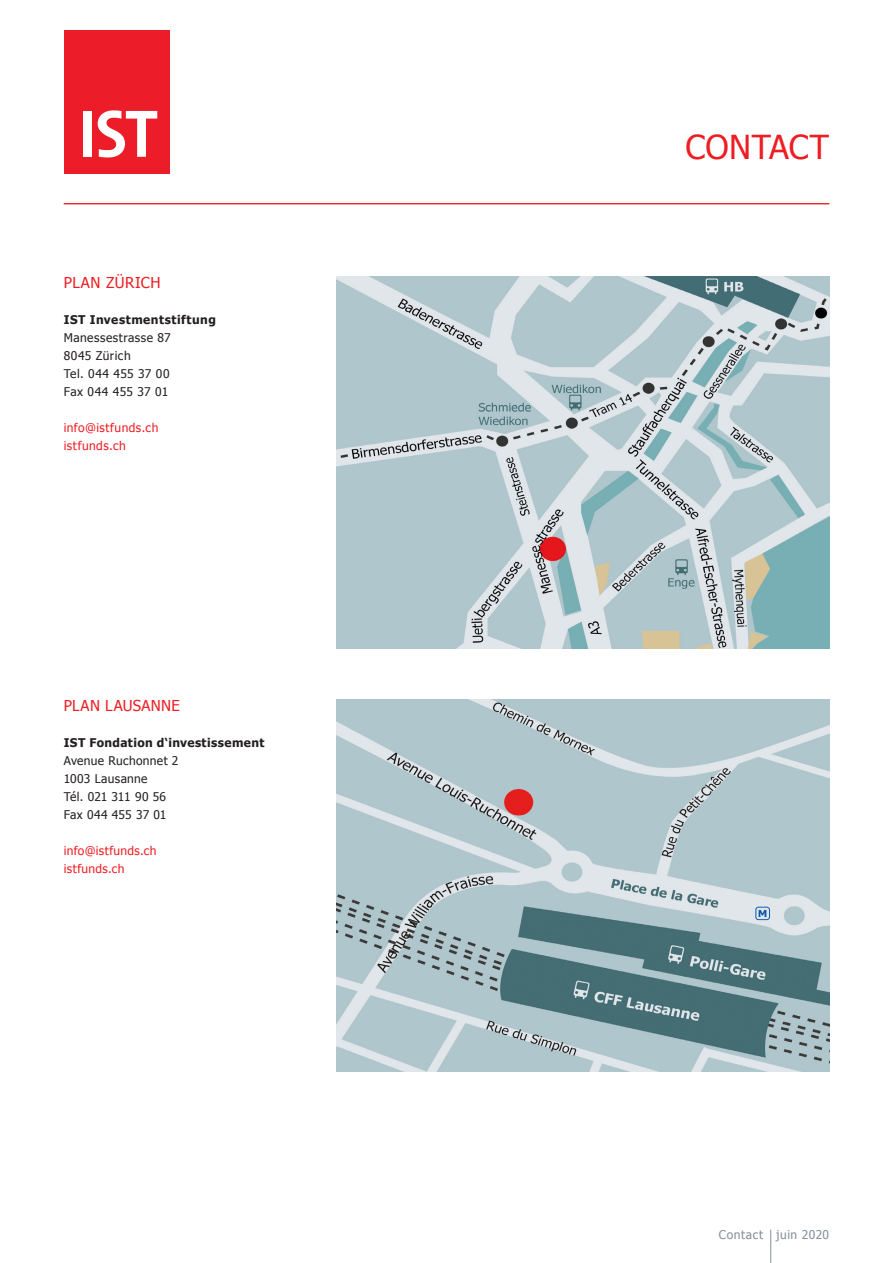
<style>
.page{position:relative;width:893px;height:1263px;background:#fff}
.page>*{position:absolute;margin:0;border:0;box-sizing:border-box;transform-origin:0 0}
.Haupttitel{font:33px "Tahoma";letter-spacing:.01em;color:#ee1d23}
.Grundtext{font:15px "Tahoma";letter-spacing:.025em;color:#ee1d23}
.Grundtext-2{font:12px "Tahoma";letter-spacing:.03em;color:#231f20}
.Grundtext-3{font:12px "Tahoma";letter-spacing:.04em;color:#ee1d23}
.Grundtext-4{font:700 12px "Tahoma";letter-spacing:.035em;color:#231f20}
.t1{font:12px "Tahoma";letter-spacing:.04em;color:#828f96}
.Grundtext-5{font:12px "Tahoma";color:#231f20}
</style>
<div class="page">
<hr style="left:770px;top:1229px;width:1px;height:34px;background:#828f96">
<hr style="left:64px;top:203px;width:765px;height:1px;background:#ee1d23">
<div style="left:65px;top:31px;width:105px;height:143px;background:#ed1c29"></div>
<div style="left:83px;top:111px;width:9px;height:46px;background:#fff"></div>
<svg style="left:98px;top:110px;width:59px;height:47px"></svg>
<img style="left:337px;top:277px;width:492px;height:371px">
<img style="left:337px;top:699px;width:492px;height:372px">
<p class="Grundtext" style="left:64px;top:273px;width:98px">PLAN ZÜRICH</p>
<p class="Grundtext-4" style="left:64px;top:311px;width:154px">IST Investmentstiftung</p>
<p class="Grundtext-2" style="left:64px;top:330px;width:109px">Manessestrasse 87</p>
<p class="Grundtext-2" style="left:64px;top:348px;width:68px">8045 Zürich</p>
<p class="Grundtext-2" style="left:64px;top:366px;width:107px">Tel. 044 455 37 00</p>
<p class="Grundtext-2" style="left:64px;top:384px;width:106px">Fax 044 455 37 01</p>
<p class="Grundtext-3" style="left:64px;top:420px;width:96px">info@istfunds.ch</p>
<p class="Grundtext-3" style="left:64px;top:438px;width:64px">istfunds.ch</p>
<p class="Grundtext" style="left:64px;top:695px;width:118px">PLAN LAUSANNE</p>
<p class="Grundtext-4" style="left:64px;top:734px;width:202px">IST Fondation d‘investissement</p>
<p class="Grundtext-2" style="left:64px;top:753px;width:116px">Avenue Ruchonnet 2</p>
<p class="Grundtext-2" style="left:64px;top:771px;width:85px">1003 Lausanne</p>
<p class="Grundtext-5" style="left:64px;top:789px;width:104px">Tél. 021 311 90 56</p>
<p class="Grundtext-2" style="left:64px;top:807px;width:104px">Fax 044 455 37 01</p>
<p class="Grundtext-3" style="left:64px;top:843px;width:94px">info@istfunds.ch</p>
<p class="Grundtext-3" style="left:64px;top:861px;width:62px">istfunds.ch</p>
<p class="Haupttitel" style="left:685px;top:125px;width:145px">CONTACT</p>
<p class="t1" style="left:719px;top:1227px;width:112px">Contact juin 2020</p>
</div>
